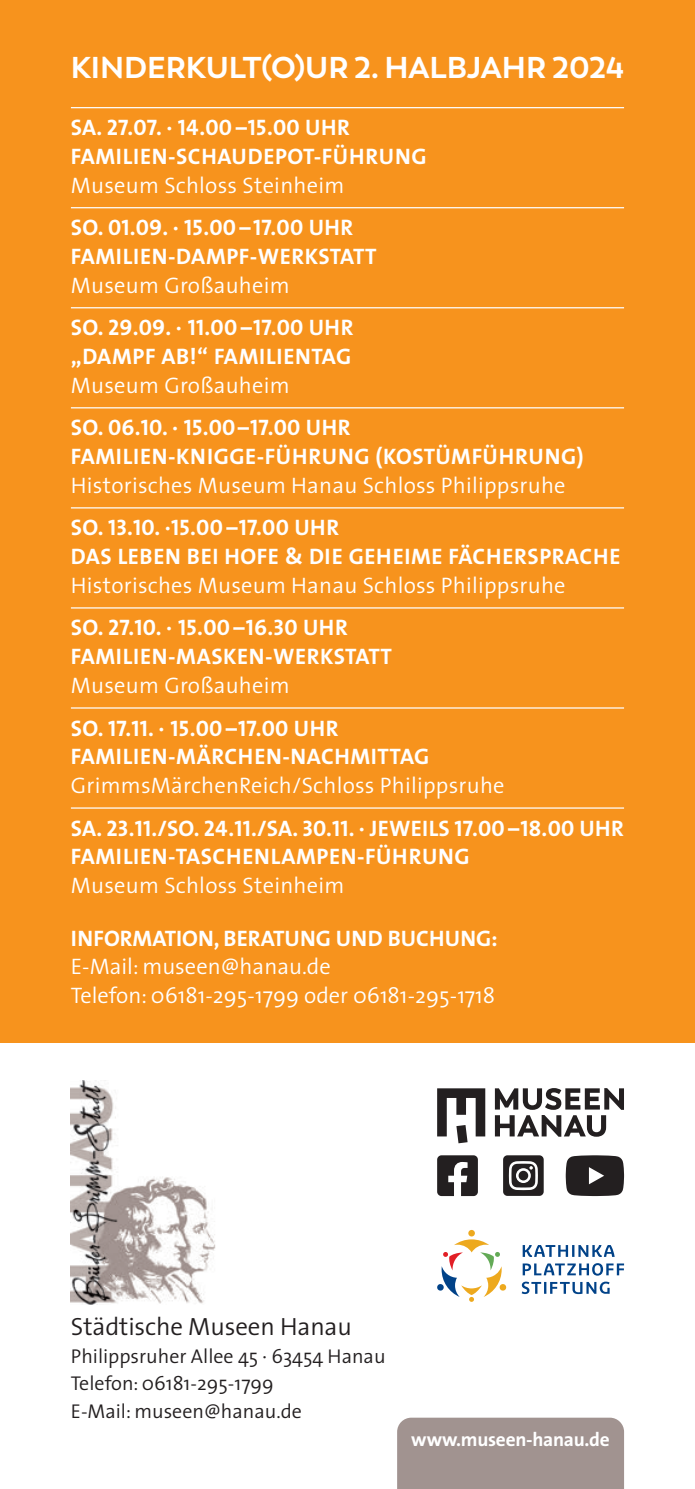
<style>
.page{position:relative;width:695px;height:1489px;background:#fff}
.page>*{position:absolute;margin:0;border:0;box-sizing:border-box;transform-origin:0 0}
.t1{font:700 30px "Trenda";color:#fff}
.t2{font:300 25px "The Sans";letter-spacing:-.005em;color:#231f20}
.t3{font:300 22.5px/28.8px "The Sans";letter-spacing:.01em;color:#fff}
.t4{font:700 22.5px "The Sans";letter-spacing:.025em;color:#fff}
.t5{font:22.5px "The Sans Bold Caps";letter-spacing:.01em;color:#fff}
.t6{font:700 22.5px "The Sans";color:#fff}
.t7{font:300 20px/27.5px "The Sans";color:#231f20}
.t8{font:700 19.5px "The Sans";letter-spacing:-.015em;color:#fff}
</style>
<div class="page">
<div style="left:397px;top:1417px;width:227px;height:71px;background:#a19390"></div>
<div style="left:0;top:0;width:694px;height:1042px;background:#f7931d"></div>
<hr style="left:71px;top:107px;width:553px;height:1px;background:#fff">
<hr style="left:71px;top:207px;width:553px;height:1px;background:#fff">
<hr style="left:71px;top:307px;width:553px;height:1px;background:#fff">
<hr style="left:71px;top:407px;width:553px;height:1px;background:#fff">
<hr style="left:71px;top:507px;width:553px;height:1px;background:#fff">
<hr style="left:71px;top:607px;width:553px;height:1px;background:#fff">
<hr style="left:71px;top:707px;width:553px;height:1px;background:#fff">
<hr style="left:71px;top:807px;width:553px;height:1px;background:#fff">
<img style="left:71px;top:1080px;width:145px;height:224px">
<svg style="left:565px;top:1155px;width:59px;height:40px;background:#3d3a3b"></svg>
<svg style="left:503px;top:1155px;width:40px;height:40px;background:#565354"></svg>
<svg style="left:437px;top:1155px;width:41px;height:40px"></svg>
<svg style="left:495px;top:1088px;width:129px;height:48px"></svg>
<svg style="left:437px;top:1088px;width:48px;height:55px"></svg>
<svg style="left:468px;top:1229px;width:7px;height:7px"></svg>
<svg style="left:437px;top:1239px;width:69px;height:62px"></svg>
<svg style="left:521px;top:1245px;width:103px;height:48px"></svg>
<h1 class="t1" style="left:71px;top:49px;width:554px">KINDERKULT(O)UR 2. HALBJAHR 2024</h1>
<p class="t5" style="left:71px;top:114px;width:280px">SA. 27.07. · 14.00 –15.00 UHR</p>
<p class="t4" style="left:71px;top:147px;width:357px">FAMILIEN-SCHAUDEPOT-FÜHRUNG</p>
<p class="t3" style="left:71px;top:173px;width:275px">Museum Schloss Steinheim</p>
<p class="t5" style="left:71px;top:214px;width:284px">SO. 01.09. · 15.00 –17.00 UHR</p>
<p class="t4" style="left:71px;top:247px;width:307px">FAMILIEN-DAMPF-WERKSTATT</p>
<p class="t3" style="left:71px;top:273px;width:220px">Museum Großauheim</p>
<p class="t5" style="left:71px;top:314px;width:284px">SO. 29.09. · 11.00 –17.00 UHR</p>
<p class="t4" style="left:71px;top:347px;width:282px">„DAMPF AB!“ FAMILIENTAG</p>
<p class="t3" style="left:71px;top:373px;width:220px">Museum Großauheim</p>
<p class="t5" style="left:71px;top:414px;width:281px">SO. 06.10. · 15.00–17.00 UHR</p>
<p class="t4" style="left:71px;top:447px;width:514px">FAMILIEN-KNIGGE-FÜHRUNG (KOSTÜMFÜHRUNG)</p>
<p class="t3" style="left:71px;top:473px;width:496px">Historisches Museum Hanau Schloss Philippsruhe</p>
<p class="t5" style="left:71px;top:514px;width:270px">SO. 13.10. ·15.00 –17.00 UHR</p>
<p class="t4" style="left:71px;top:547px;width:551px">DAS LEBEN BEI HOFE &amp; DIE GEHEIME FÄCHERSPRACHE</p>
<p class="t3" style="left:71px;top:573px;width:496px">Historisches Museum Hanau Schloss Philippsruhe</p>
<p class="t5" style="left:71px;top:614px;width:278px">SO. 27.10. · 15.00 –16.30 UHR</p>
<p class="t4" style="left:71px;top:647px;width:322px">FAMILIEN-MASKEN-WERKSTATT</p>
<p class="t3" style="left:71px;top:673px;width:220px">Museum Großauheim</p>
<p class="t5" style="left:71px;top:714px;width:269px">SO. 17.11. · 15.00 –17.00 UHR</p>
<p class="t4" style="left:71px;top:747px;width:360px">FAMILIEN-MÄRCHEN-NACHMITTAG</p>
<p class="t3" style="left:71px;top:773px;width:435px">GrimmsMärchenReich/Schloss Philippsruhe</p>
<p class="t5" style="left:71px;top:814px;width:554px">SA. 23.11./SO. 24.11./SA. 30.11. · JEWEILS 17.00 –18.00 UHR</p>
<p class="t4" style="left:71px;top:847px;width:400px">FAMILIEN-TASCHENLAMPEN-FÜHRUNG</p>
<p class="t3" style="left:71px;top:873px;width:275px">Museum Schloss Steinheim</p>
<p class="t6" style="left:71px;top:929px;width:428px">INFORMATION, BERATUNG UND BUCHUNG:</p>
<p class="t3" style="left:71px;top:954px;width:425px">E-Mail: museen@hanau.de<br>Telefon: 06181-295-1799 oder 06181-295-1718</p>
<p class="t2" style="left:71px;top:1316px;width:282px">Städtische Museen Hanau</p>
<p class="t7" style="left:71px;top:1343px;width:316px">Philippsruher Allee 45 · 63454 Hanau<br>Telefon: 06181-295-1799<br>E-Mail: museen@hanau.de</p>
<p class="t8" style="left:411px;top:1431px;width:200px">www.museen-hanau.de</p>
</div>
